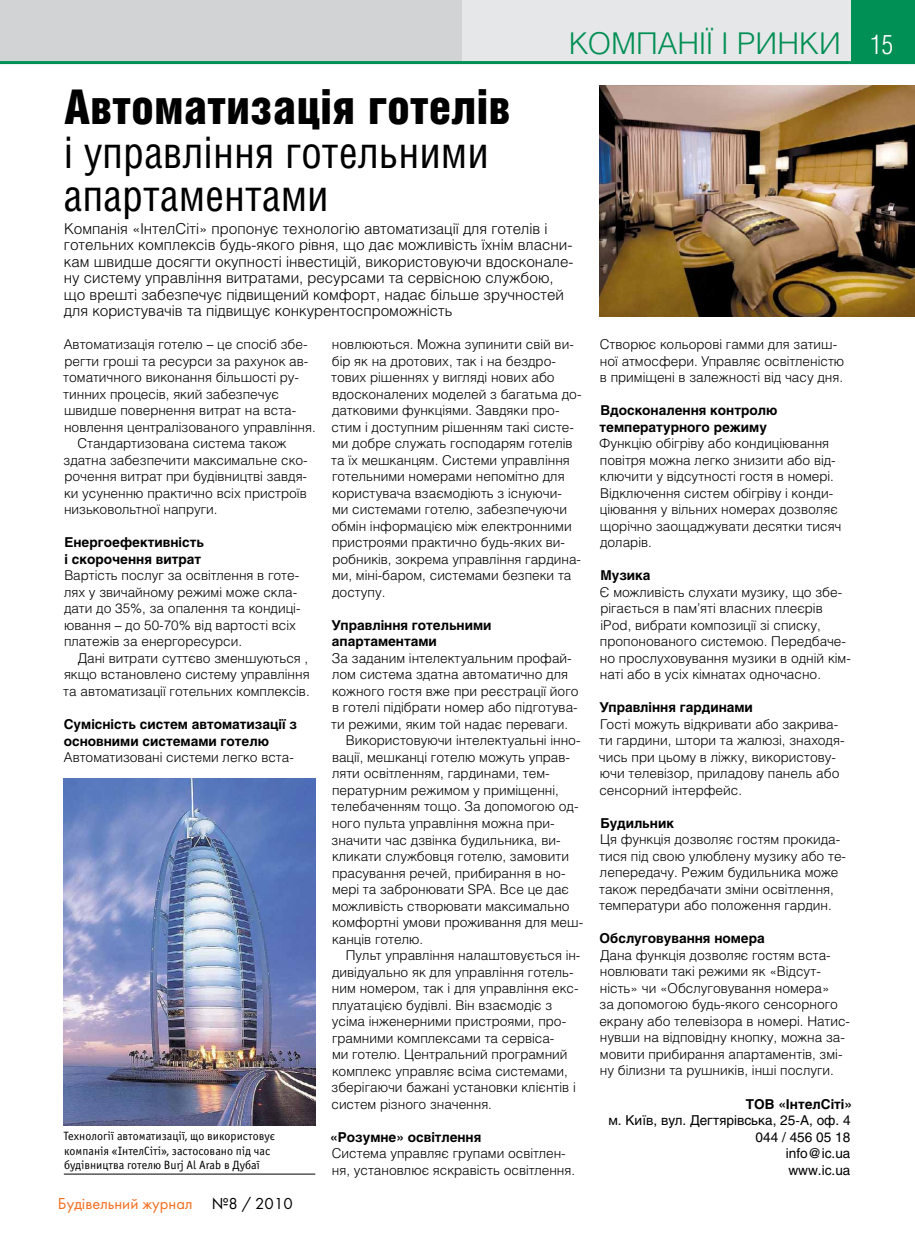
<style>
.page{position:relative;width:915px;height:1234px;background:#fff}
.page>*{position:absolute;margin:0;border:0;box-sizing:border-box;transform-origin:0 0}
.t1{font:900 48px "Helios Cond";color:#000}
.t2{font:43.5px/43.5px "Helios Cond";color:#000}
.t3{font:300 30px "Helios";color:#008f54}
.t4{font:16.5px "Futura Book C";color:#f36f21}
.t5{font:300 15px/16.5px "Helios";color:#000}
.t6{font:300 13.5px/16.5px "Helios";color:#000}
.t7{font:700 13.5px/16.5px "Helios";color:#000}
.t8{font:13.5px/16.5px "Helios";color:#000;text-align:right}
.t9{font:12px/14.4px "Officina Sans C";color:#000}
.s1{font-family:"Helios Cond";font-size:27px;color:#fff}
.s2{color:#000}
</style>
<div class="page">
<div style="left:0;top:0;width:914px;height:64px;background:#e6e7e8"></div>
<div style="left:0;top:0;width:461px;height:64px;background:#d1d3d4"></div>
<div style="left:850px;top:0;width:64px;height:64px;background:#008f54"></div>
<hr style="left:0;top:61px;width:914px;height:3px;background:#008f54">
<img style="left:64px;top:778px;width:251px;height:347px">
<img style="left:599px;top:85px;width:315px;height:231px">
<hr style="left:64px;top:1173px;width:251px;height:1px;background:#000">
<h3 class="t3" style="left:568px;top:26px;width:326px">КОМПАНІЇ І РИНКИ <span class="s1">15</span></h3>
<h1 class="t1" style="left:65px;top:80px;width:448px">Автоматизація готелів</h1>
<h2 class="t2" style="left:63px;top:130px;width:427px">і управління готельними апартаментами</h2>
<p class="t5" style="left:64px;top:220px;width:511px">Компанія «ІнтелСіті» пропонує технологію автоматизації для готелів і готельних комплексів будь-якого рівня, що дає можливість їхнім власни&shy;кам швидше досягти окупності інвестицій, використовуючи вдосконале&shy;ну систему управління витратами, ресурсами та сервісною службою, що врешті забезпечує підвищений комфорт, надає більше зручностей для користувачів та підвищує конкурентоспроможність</p>
<p class="t6" style="left:64px;top:336px;width:245px">Автоматизація готелю – це спосіб збе-</p>
<p class="t6" style="left:64px;top:352px;width:245px">регти гроші та ресурси за рахунок ав-</p>
<p class="t6" style="left:63px;top:369px;width:237px">томатичного виконання більшості ру-</p>
<p class="t6" style="left:63px;top:385px;width:217px">тинних процесів, який забезпечує</p>
<p class="t6" style="left:64px;top:402px;width:234px">швидше повернення витрат на вста-</p>
<p class="t6" style="left:64px;top:418px;width:253px">новлення централізованого управління.</p>
<p class="t6" style="left:77px;top:435px;width:210px">Стандартизована система також</p>
<p class="t6" style="left:64px;top:451px;width:245px">здатна забезпечити максимальне ско-</p>
<p class="t6" style="left:64px;top:468px;width:244px">рочення витрат при будівництві завдя-</p>
<p class="t6" style="left:64px;top:484px;width:244px">ки усуненню практично всіх пристроїв</p>
<p class="t6" style="left:64px;top:501px;width:155px">низьковольтної напруги.</p>
<p class="t7" style="left:64px;top:534px;width:141px">Енергоефективність і скорочення витрат</p>
<p class="t6" style="left:64px;top:567px;width:238px">Вартість послуг за освітлення в готе&shy;лях у звичайному режимі може скла&shy;дати до 35%, за опалення та кондиці&shy;ювання – до 50-70% від вартості всіх платежів за енергоресурси.</p>
<p class="t6" style="left:63px;top:649px;width:248px;text-align:justify;text-indent:14px">Дані витрати суттєво зменшуються , якщо встановлено систему управління та автоматизації готельних комплексів.</p>
<p class="t7" style="left:64px;top:715px;width:235px">Сумісність систем автоматизації з основними системами готелю</p>
<p class="t6" style="left:64px;top:748px;width:231px">Автоматизовані системи легко вста-</p>
<p class="t6" style="left:331px;top:336px;width:252px">новлюються. Можна зупинити свій ви&shy;бір як на дротових, так і на бездро&shy;тових рішеннях у вигляді нових або вдосконалених моделей з багатьма до&shy;датковими функціями. Завдяки про&shy;стим і доступним рішенням такі систе&shy;ми добре служать господарям готелів та їх мешканцям. Системи управління готельними номерами непомітно для користувача взаємодіють з існуючи-<br>ми системами готелю, забезпечуючи обмін інформацією між електронними пристроями практично будь-яких ви&shy;робників, зокрема управління гардина&shy;ми, міні-баром, системами безпеки та доступу.</p>
<p class="t7" style="left:331px;top:616px;width:161px">Управління готельними апартаментами</p>
<p class="t6" style="left:332px;top:649px;width:241px">За заданим інтелектуальним профай-</p>
<p class="t6" style="left:332px;top:666px;width:237px">лом система здатна автоматично для</p>
<p class="t6" style="left:332px;top:682px;width:248px">кожного гостя вже при реєстрації його</p>
<p class="t6" style="left:332px;top:699px;width:247px">в готелі підібрати номер або підготува-</p>
<p class="t6" style="left:331px;top:715px;width:238px">ти режими, яким той надає переваги.</p>
<p class="t6" style="left:345px;top:732px;width:236px">Використовуючи інтелектуальні інно-</p>
<p class="t6" style="left:332px;top:748px;width:239px">вації, мешканці готелю можуть управ-</p>
<p class="t6" style="left:332px;top:765px;width:219px">ляти освітленням, гардинами, тем-</p>
<p class="t6" style="left:332px;top:781px;width:228px">пературним режимом у приміщенні,</p>
<p class="t6" style="left:331px;top:798px;width:249px">телебаченням тощо. За допомогою од-</p>
<p class="t6" style="left:332px;top:814px;width:224px">ного пульта управління можна при-</p>
<p class="t6" style="left:331px;top:831px;width:230px">значити час дзвінка будильника, ви-</p>
<p class="t6" style="left:332px;top:847px;width:238px">кликати службовця готелю, замовити</p>
<p class="t6" style="left:332px;top:864px;width:235px">прасування речей, прибирання в но-</p>
<p class="t6" style="left:332px;top:880px;width:238px">мері та забронювати SPA. Все це дає</p>
<p class="t6" style="left:332px;top:897px;width:239px">можливість створювати максимально</p>
<p class="t6" style="left:332px;top:913px;width:252px">комфортні умови проживання для меш-</p>
<p class="t6" style="left:332px;top:930px;width:93px">канців готелю.</p>
<p class="t6" style="left:345px;top:946px;width:236px">Пульт управління налаштовується ін-</p>
<p class="t6" style="left:332px;top:963px;width:243px">дивідуально як для управління готель-</p>
<p class="t6" style="left:332px;top:979px;width:248px">ним номером, так і для управління екс-</p>
<p class="t6" style="left:332px;top:996px;width:222px">плуатацією будівлі. Він взаємодіє з</p>
<p class="t6" style="left:332px;top:1012px;width:236px">усіма інженерними пристроями, про-</p>
<p class="t6" style="left:332px;top:1029px;width:224px">грамними комплексами та сервіса-</p>
<p class="t6" style="left:332px;top:1045px;width:237px">ми готелю. Центральний програмний</p>
<p class="t6" style="left:332px;top:1062px;width:237px">комплекс управляє всіма системами,</p>
<p class="t6" style="left:331px;top:1078px;width:245px">зберігаючи бажані установки клієнтів і</p>
<p class="t6" style="left:331px;top:1095px;width:162px">систем різного значення.</p>
<p class="t7" style="left:330px;top:1128px;width:153px">«Розумне» освітлення</p>
<p class="t6" style="left:332px;top:1144px;width:245px">Система управляє групами освітлен&shy;ня, установлює яскравість освітлення.</p>
<p class="t9" style="left:64px;top:1129px;width:213px">Технології автоматизації, що використовує компанія «ІнтелСіті», застосовано під час будівництва готелю Burj Al Arab в Дубаї</p>
<p class="t4" style="left:58px;top:1193px;width:236px">Будiвельний журнал <span class="s2">№8 / 2010</span></p>
<p class="t6" style="left:599px;top:336px;width:246px">Створює кольорові гамми для затиш&shy;ної атмосфери. Управляє освітленістю в приміщені в залежності від часу дня.</p>
<p class="t7" style="left:599px;top:402px;width:179px">Вдосконалення контролю температурного режиму</p>
<p class="t6" style="left:599px;top:435px;width:244px">Функцію обігріву або кондиціювання повітря можна легко знизити або від&shy;ключити у відсутності гостя в номері.<br>Відключення систем обігріву і конди&shy;ціювання у вільних номерах дозволяє щорічно заощаджувати десятки тисяч доларів.</p>
<p class="t7" style="left:600px;top:567px;width:52px">Музика</p>
<p class="t6" style="left:599px;top:583px;width:252px">Є можливість слухати музику, що збе&shy;рігається в пам’яті власних плеєрів iPod, вибрати композиції зі списку, пропонованого системою. Передбаче&shy;но прослуховування музики в одній кім&shy;наті або в усіх кімнатах одночасно.</p>
<p class="t7" style="left:599px;top:699px;width:155px">Управління гардинами</p>
<p class="t6" style="left:598px;top:715px;width:247px">Гості можуть відкривати або закрива&shy;ти гардини, штори та жалюзі, знаходя&shy;чись при цьому в ліжку, використову&shy;ючи телевізор, приладову панель або сенсорний інтерфейс.</p>
<p class="t7" style="left:600px;top:814px;width:75px">Будильник</p>
<p class="t6" style="left:599px;top:830px;width:248px">Ця функція дозволяє гостям прокида&shy;тися під свою улюблену музику або те&shy;лепередачу. Режим будильника може також передбачати зміни освітлення, температури або положення гардин.</p>
<p class="t7" style="left:599px;top:930px;width:167px">Обслуговування номера</p>
<p class="t6" style="left:599px;top:946px;width:252px">Дана функція дозволяє гостям вста&shy;новлювати такі режими як «Відсут&shy;ність» чи «Обслуговування номера»<br>за допомогою будь-якого сенсорного екрану або телевізора в номері. Натис&shy;нувши на відповідну кнопку, можна за&shy;мовити прибирання апартаментів, змі&shy;ну білизни та рушників, інші послуги.</p>
<p class="t7" style="left:745px;top:1095px;width:108px">ТОВ «ІнтелСіті»</p>
<p class="t8" style="left:608px;top:1111px;width:244px">м. Київ, вул. Дегтярівська, 25-А, оф. 4<br>044 / 456 05 18<br>info@ic.ua<br>www.ic.ua</p>
</div>
